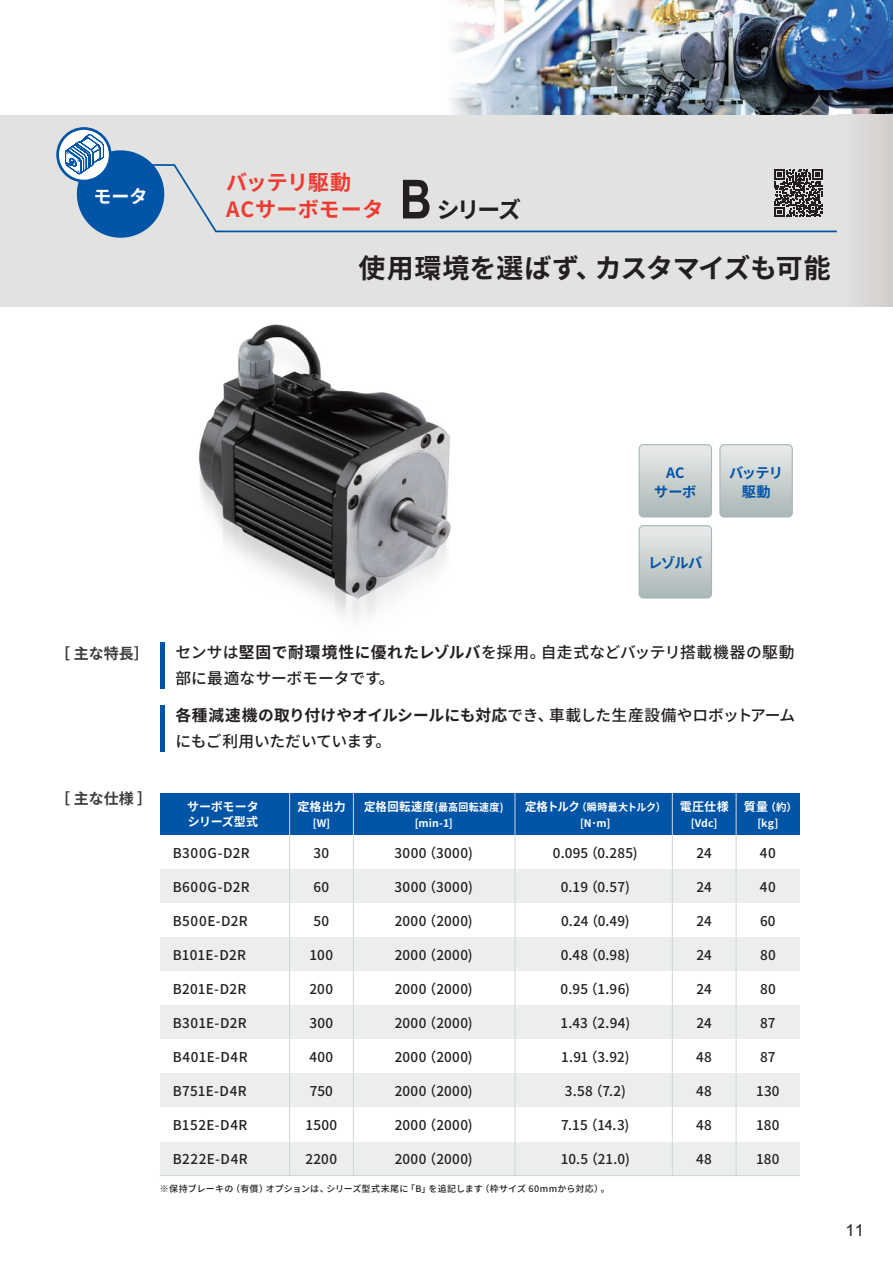
<style>
.page{position:relative;width:893px;height:1263px;background:#fff}
.page>*{position:absolute;margin:0;border:0;box-sizing:border-box;transform-origin:0 0}
.t1{font:700 54px "Arial Narrow";color:#231f20}
.t2{font:700 27px "Toshiba Sans JP";color:#231f20}
.t3{font:700 22.8px "Toshiba Sans JP";color:#231f20}
.t4{font:700 21px/27px "Toshiba Sans JP";letter-spacing:.015em;color:#ee3b32}
.t5{font:700 18px "Toshiba Sans JP";color:#fff}
.t6{font:16.5px "Arial";color:#231f20}
.t7{font:500 15.75px/25.5px "Toshiba Sans JP";letter-spacing:-.03em;color:#231f20}
.t8{font:500 15.75px/25.5px "Toshiba Sans JP";letter-spacing:-.005em;color:#231f20}
.t9{font:700 15px "Toshiba Sans JP";color:#3e3e3f}
.t10{font:700 14.25px/18.5px "Toshiba Sans JP";letter-spacing:-.035em;color:#0154a6;text-align:center}
.t11{font:500 13.5px "Toshiba Sans JP";letter-spacing:.025em;color:#231f20}
.t12{font:500 13.5px "Toshiba Sans JP";letter-spacing:.045em;color:#231f20}
.t13{font:700 12px/15px "Toshiba Sans JP";letter-spacing:-.015em;color:#fff}
.t14{font:700 12px "Toshiba Sans JP";letter-spacing:.01em;color:#fff}
.t15{font:700 10.5px/15.8px "Toshiba Sans JP";letter-spacing:.02em;color:#fff;text-align:center;scale:.95 1}
.t16{font:700 10.5px/15.8px "Toshiba Sans JP";letter-spacing:.02em;color:#fff;text-align:center}
.t17{font:500 9px "Toshiba Sans JP";letter-spacing:.02em;color:#231f20}
.s1{font-weight:700}
.s2{font-size:12px}
</style>
<div class="page">
<img style="left:451px;top:0;width:442px;height:115px">
<div style="left:0;top:115px;width:893px;height:191px;background:#e2e2e1"></div>
<div style="left:838px;top:115px;width:55px;height:191px;background:#dad7d6"></div>
<img style="left:39px;top:306px;width:574px;height:355px">
<svg style="left:76px;top:164px;width:761px;height:69px"></svg>
<div style="left:77px;top:150px;width:87px;height:88px;background:#0154a6;border-radius:50%"></div>
<svg style="left:56px;top:127px;width:56px;height:55px"></svg>
<svg style="left:639px;top:446px;width:72px;height:71px;background:#cad0d1"></svg>
<div style="left:639px;top:444px;width:73px;height:73px;border:1px solid #a8b7b6;border-radius:4px"></div>
<svg style="left:721px;top:446px;width:71px;height:71px;background:#cad0d1"></svg>
<div style="left:719px;top:444px;width:74px;height:73px;border:1px solid #a8b7b6;border-radius:4px"></div>
<svg style="left:639px;top:527px;width:72px;height:71px;background:#cad0d1"></svg>
<div style="left:639px;top:525px;width:73px;height:73px;border:1px solid #a8b7b6;border-radius:4px"></div>
<div style="left:160px;top:793px;width:640px;height:42px;background:#0154a6"></div>
<div style="left:160px;top:869px;width:640px;height:34px;background:#ebeeed"></div>
<div style="left:160px;top:937px;width:640px;height:34px;background:#ebeeed"></div>
<div style="left:160px;top:1005px;width:640px;height:34px;background:#ebeeed"></div>
<div style="left:160px;top:1073px;width:640px;height:34px;background:#ebeeed"></div>
<div style="left:160px;top:1141px;width:640px;height:34px;background:#ebeeed"></div>
<hr style="left:289px;top:793px;width:1px;height:382px;background:#d0d6d5">
<hr style="left:353px;top:793px;width:1px;height:382px;background:#d0d6d5">
<hr style="left:672px;top:793px;width:1px;height:382px;background:#d0d6d5">
<hr style="left:736px;top:793px;width:1px;height:382px;background:#d0d6d5">
<hr style="left:515px;top:793px;width:1px;height:382px;background:#d0d6d5">
<hr style="left:160px;top:1175px;width:640px;height:1px;background:#d0d6d5">
<hr style="left:160px;top:642px;width:4px;height:47px;background:#0154a6">
<hr style="left:160px;top:705px;width:4px;height:47px;background:#0154a6">
<div style="left:769px;top:163px;width:59px;height:60px;background:#e2e2e1"></div>
<svg style="left:775px;top:169px;width:47px;height:48px"></svg>
<h3 class="t5" style="left:94px;top:186px;width:56px">モータ</h3>
<h3 class="t4" style="left:226px;top:169px;width:159px">バッテリ駆動<br>ACサーボモータ</h3>
<h1 class="t1" style="left:400px;top:159px;width:33px">B</h1>
<h3 class="t3" style="left:437px;top:197px;width:86px">シリーズ</h3>
<h2 class="t2" style="left:358px;top:252px;width:474px">使用環境を選ばず、カスタマイズも可能</h2>
<p class="t10" style="left:654px;top:464px;width:44px">AC<br>サーボ</p>
<p class="t10" style="left:729px;top:464px;width:55px">バッテリ駆動</p>
<p class="t10" style="left:648px;top:554px;width:56px">レゾルバ</p>
<p class="t9" style="left:55px;top:645px;width:95px">［ 主な特長］</p>
<p class="t9" style="left:55px;top:790px;width:98px">［ 主な仕様 ］</p>
<p class="t8" style="left:176px;top:640px;width:620px">センサは<span class="s1">堅固で耐環境性に優れたレゾルバ</span>を採用。自走式などバッテリ搭載機器の駆動部に最適なサーボモータです。</p>
<p class="t7" style="left:176px;top:703px;width:621px"><span class="s1">各種減速機の取り付けやオイルシールにも対応</span>でき、車載した生産設備やロボットアームにもご利用いただいています。</p>
<p class="t13" style="left:187px;top:800px;width:73px">サーボモータシリーズ型式</p>
<p class="t14" style="left:297px;top:800px;width:50px">定格出力</p>
<p class="t16" style="left:313px;top:815px;width:19px">[W]</p>
<p class="t12" style="left:173px;top:845px;width:79px">B300G-D2R</p>
<p class="t12" style="left:173px;top:879px;width:79px">B600G-D2R</p>
<p class="t12" style="left:173px;top:913px;width:76px">B500E-D2R</p>
<p class="t11" style="left:173px;top:947px;width:75px">B101E-D2R</p>
<p class="t11" style="left:173px;top:981px;width:75px">B201E-D2R</p>
<p class="t11" style="left:173px;top:1015px;width:75px">B301E-D2R</p>
<p class="t12" style="left:173px;top:1049px;width:76px">B401E-D4R</p>
<p class="t11" style="left:173px;top:1084px;width:76px">B751E-D4R</p>
<p class="t11" style="left:173px;top:1118px;width:76px">B152E-D4R</p>
<p class="t11" style="left:173px;top:1152px;width:77px">B222E-D4R</p>
<p class="t11" style="left:313px;top:845px;width:17px">30</p>
<p class="t11" style="left:313px;top:879px;width:17px">60</p>
<p class="t11" style="left:313px;top:913px;width:17px">50</p>
<p class="t11" style="left:310px;top:947px;width:25px">100</p>
<p class="t11" style="left:309px;top:981px;width:25px">200</p>
<p class="t11" style="left:309px;top:1015px;width:25px">300</p>
<p class="t11" style="left:309px;top:1049px;width:25px">400</p>
<p class="t11" style="left:310px;top:1084px;width:25px">750</p>
<p class="t11" style="left:305px;top:1118px;width:33px">1500</p>
<p class="t11" style="left:306px;top:1152px;width:33px">2200</p>
<p class="t15" style="left:364px;top:799px;width:148px"><span class="s2">定格回転速度</span>(最高回転速度) [min-1]</p>
<p class="t11" style="left:395px;top:845px;width:80px">3000（3000)</p>
<p class="t11" style="left:395px;top:879px;width:80px">3000（3000)</p>
<p class="t11" style="left:395px;top:913px;width:80px">2000（2000)</p>
<p class="t11" style="left:395px;top:947px;width:80px">2000（2000)</p>
<p class="t11" style="left:395px;top:981px;width:80px">2000（2000)</p>
<p class="t11" style="left:395px;top:1015px;width:80px">2000（2000)</p>
<p class="t11" style="left:395px;top:1049px;width:80px">2000（2000)</p>
<p class="t11" style="left:395px;top:1084px;width:80px">2000（2000)</p>
<p class="t11" style="left:395px;top:1118px;width:80px">2000（2000)</p>
<p class="t11" style="left:395px;top:1152px;width:80px">2000（2000)</p>
<p class="t15" style="left:525px;top:799px;width:150px"><span class="s2">定格トルク</span>（瞬時最大トルク）[N･m]</p>
<p class="t11" style="left:553px;top:845px;width:86px">0.095（0.285)</p>
<p class="t11" style="left:561px;top:879px;width:71px">0.19（0.57)</p>
<p class="t11" style="left:561px;top:913px;width:70px">0.24（0.49)</p>
<p class="t11" style="left:561px;top:947px;width:71px">0.48（0.98)</p>
<p class="t11" style="left:561px;top:981px;width:71px">0.95（1.96)</p>
<p class="t11" style="left:560px;top:1015px;width:71px">1.43（2.94)</p>
<p class="t11" style="left:561px;top:1049px;width:70px">1.91（3.92)</p>
<p class="t11" style="left:565px;top:1084px;width:62px">3.58（7.2)</p>
<p class="t11" style="left:561px;top:1118px;width:70px">7.15（14.3)</p>
<p class="t11" style="left:561px;top:1152px;width:71px">10.5（21.0)</p>
<p class="t17" style="left:160px;top:1184px;width:451px">※保持ブレーキの（有償）オプションは、シリーズ型式末尾に「B」を追記します（枠サイズ 60mmから対応）。</p>
<p class="t14" style="left:680px;top:800px;width:50px">電圧仕様</p>
<p class="t16" style="left:691px;top:815px;width:28px">[Vdc]</p>
<p class="t11" style="left:696px;top:845px;width:17px">24</p>
<p class="t11" style="left:696px;top:879px;width:17px">24</p>
<p class="t11" style="left:696px;top:913px;width:17px">24</p>
<p class="t11" style="left:696px;top:947px;width:17px">24</p>
<p class="t11" style="left:696px;top:981px;width:17px">24</p>
<p class="t11" style="left:696px;top:1015px;width:17px">24</p>
<p class="t11" style="left:696px;top:1049px;width:17px">48</p>
<p class="t11" style="left:696px;top:1084px;width:17px">48</p>
<p class="t11" style="left:696px;top:1118px;width:17px">48</p>
<p class="t11" style="left:696px;top:1152px;width:17px">48</p>
<p class="t16" style="left:744px;top:799px;width:54px"><span class="s2">質量</span>（約）[kg]</p>
<p class="t11" style="left:760px;top:845px;width:17px">40</p>
<p class="t11" style="left:760px;top:879px;width:17px">40</p>
<p class="t11" style="left:760px;top:913px;width:17px">60</p>
<p class="t11" style="left:760px;top:947px;width:17px">80</p>
<p class="t11" style="left:760px;top:981px;width:17px">80</p>
<p class="t11" style="left:760px;top:1015px;width:17px">87</p>
<p class="t11" style="left:760px;top:1049px;width:17px">87</p>
<p class="t11" style="left:756px;top:1084px;width:25px">130</p>
<p class="t11" style="left:756px;top:1118px;width:25px">180</p>
<p class="t11" style="left:756px;top:1152px;width:25px">180</p>
<p class="t6" style="left:845px;top:1220px;width:20px">11</p>
</div>
